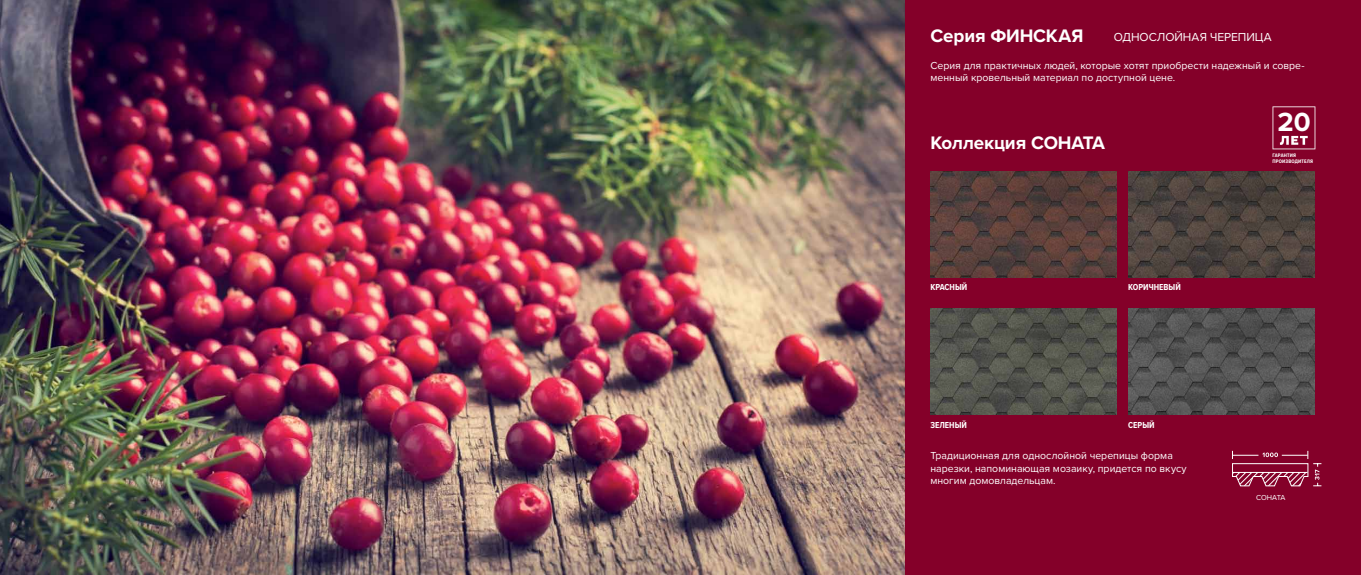
<style>
.page{position:relative;width:1361px;height:575px;background:#fff}
.page>*{position:absolute;margin:0;border:0;box-sizing:border-box;transform-origin:0 0}
.t1{font:700 27.22px "Proxima Nova";color:#fff}
.t2{font:700 18.75px "Proxima Nova";letter-spacing:-.005em;color:#fff}
.t3{font:12px "Proxima Nova";letter-spacing:-.005em;color:#fff}
.t4{font:10.5px/12.6px "Proxima Nova";color:#fff}
.t5{font:700 9px "Proxima Nova Cond";color:#fff}
.t6{font:7.5px "Proxima Nova";color:#fff}
.t7{font:700 5.25px/6px "Proxima Nova Cond";letter-spacing:.025em;color:#fff}
</style>
<div class="page">
<div style="left:0;top:0;width:1361px;height:574px;background:#840029"></div>
<img style="left:0;top:0;width:904px;height:574px">
<svg style="left:1272px;top:106px;width:43px;height:43px"></svg>
<img style="left:930px;top:171px;width:186px;height:106px">
<img style="left:930px;top:308px;width:186px;height:106px">
<img style="left:1128px;top:308px;width:186px;height:106px">
<img style="left:1128px;top:171px;width:186px;height:106px">
<svg style="left:1232px;top:450px;width:89px;height:36px"></svg>
<h2 class="t2" style="left:930px;top:25px;width:155px">Серия ФИНСКАЯ</h2>
<p class="t3" style="left:1114px;top:30px;width:27px">ОДНОсл</p>
<p class="t3" style="left:1165px;top:30px;width:106px">ойная черепи ца</p>
<p class="t4" style="left:930px;top:59px;width:376px">Серия для практичных людей, которые хотят приобрести надежный и совре&shy;менный кровельный материал по доступной цене.</p>
<h2 class="t2" style="left:930px;top:131px;width:127px">Коллекция Соната</h2>
<p class="t5" style="left:930px;top:281px;width:32px">КРАСНЫЙ</p>
<p class="t5" style="left:1128px;top:281px;width:47px">КОРИЧНЕВЫЙ</p>
<p class="t5" style="left:930px;top:418px;width:31px">ЗЕЛЕНЫЙ</p>
<p class="t5" style="left:1128px;top:418px;width:21px">СЕРЫЙ</p>
<p class="t4" style="left:930px;top:449px;width:258px">Традиционная для однослойной черепицы форма нарезки, напоминающая мозаику, придется по вкусу многим домовладельцам.</p>
<h1 class="t1" style="left:1277px;top:105px;width:35px">20</h1>
<p class="t7" style="left:1272px;top:152px;width:42px">ГАРАНТИЯ<br>ПРОИЗВОДИТЕЛЯ</p>
<p class="t6" style="left:1256px;top:492px;width:22px">соната</p>
</div>
